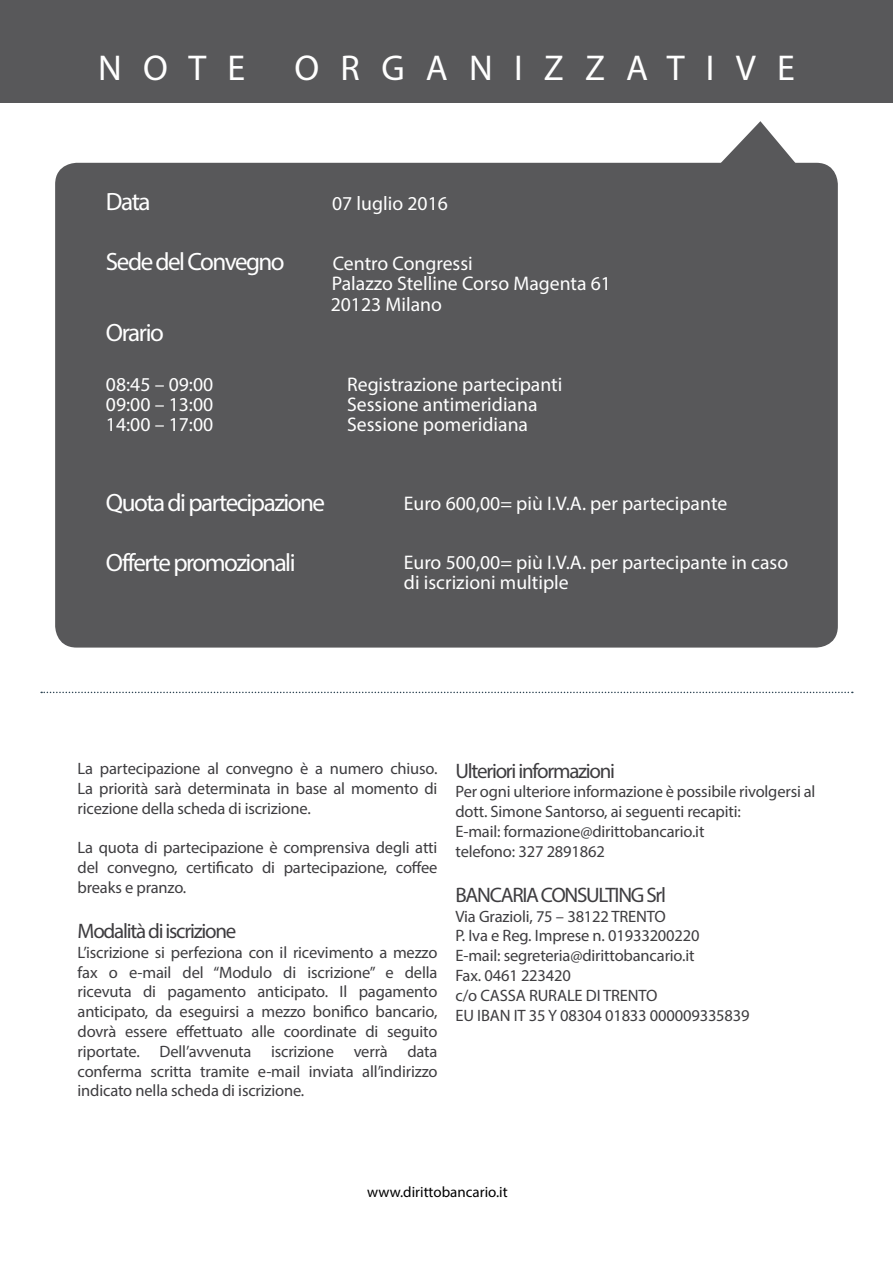
<style>
.page{position:relative;width:893px;height:1263px;background:#fff}
.page>*{position:absolute;margin:0;border:0;box-sizing:border-box;transform-origin:0 0}
.t1{font:36px "Myriad Pro";color:#fff}
.t2{font:25.05px "Myriad Pro";letter-spacing:-.06em;color:#fff}
.t3{font:21px "Myriad Pro";letter-spacing:-.06em;color:#3e3d40}
.t4{font:19.65px/19.6px "Myriad Pro";color:#fff}
.t5{font:16.5px/19.8px "Myriad Pro";letter-spacing:-.01em;color:#3e3d40;text-align:justify}
.t6{font:15px "Myriad Pro";color:#000}
</style>
<div class="page">
<div style="left:0;top:0;width:893px;height:102px;background:#58585a"></div>
<div style="left:55px;top:163px;width:783px;height:484px;background:#58585a;border-radius:22px"></div>
<svg style="left:713px;top:121px;width:89px;height:42px"></svg>
<svg style="left:41px;top:692px;width:812px;height:1px"></svg>
<h1 class="t1" style="left:98px;top:46px;width:37px">not</h1>
<h1 class="t1" style="left:227px;top:46px;width:19px">e</h1>
<h1 class="t1" style="left:295px;top:46px;width:39px">organi</h1>
<h1 class="t1" style="left:544px;top:46px;width:116px">zzativ</h1>
<h1 class="t1" style="left:777px;top:46px;width:19px">e</h1>
<h2 class="t2" style="left:106px;top:186px;width:46px">Data</h2>
<p class="t4" style="left:332px;top:193px;width:117px">07 luglio 2016</p>
<h2 class="t2" style="left:106px;top:246px;width:180px">Sede del Convegno</h2>
<p class="t4" style="left:332px;top:253px;width:281px">Centro Congressi<br>Palazzo Stelline Corso Magenta 61</p>
<p class="t4" style="left:331px;top:294px;width:113px">20123 Milano</p>
<h2 class="t2" style="left:106px;top:317px;width:59px">Orario</h2>
<p class="t4" style="left:106px;top:374px;width:109px">08:45 – 09:00</p>
<p class="t4" style="left:347px;top:374px;width:217px">Registrazione partecipanti</p>
<p class="t4" style="left:106px;top:394px;width:109px">09:00 – 13:00</p>
<p class="t4" style="left:347px;top:394px;width:192px">Sessione antimeridiana</p>
<p class="t4" style="left:106px;top:414px;width:109px">14:00 – 17:00</p>
<p class="t4" style="left:347px;top:414px;width:183px">Sessione pomeridiana</p>
<h2 class="t2" style="left:106px;top:487px;width:221px">Quota di partecipazione</h2>
<h2 class="t2" style="left:106px;top:547px;width:191px">Offerte promozionali</h2>
<p class="t4" style="left:404px;top:493px;width:325px">Euro 600,00= più I.V.A. per partecipante</p>
<p class="t4" style="left:404px;top:553px;width:386px">Euro 500,00= più I.V.A. per partecipante in caso di iscrizioni multiple</p>
<p class="t5" style="left:78px;top:758px;width:361px">La partecipazione al convegno è a numero chiuso.<br>La priorità sarà determinata in base al momento di ricezione della scheda di iscrizione.</p>
<p class="t5" style="left:78px;top:838px;width:361px">La quota di partecipazione è comprensiva degli atti del convegno, certificato di partecipazione, coffee breaks e pranzo.</p>
<p class="t3" style="left:78px;top:918px;width:160px">Modalità di iscrizione</p>
<p class="t5" style="left:78px;top:942px;width:361px">L’iscrizione si perfeziona con il ricevimento a mezzo fax o e-mail del “Modulo di iscrizione” e della ricevuta di pagamento anticipato. Il pagamento anticipato, da eseguirsi a mezzo bonifico bancario, dovrà essere effettuato alle coordinate di seguito riportate. Dell’avvenuta iscrizione verrà data conferma scritta tramite e-mail inviata all’indirizzo indicato nella scheda di iscrizione.</p>
<p class="t3" style="left:455px;top:758px;width:161px">Ulteriori informazioni</p>
<p class="t5" style="left:455px;top:782px;width:361px;text-align:left">Per ogni ulteriore informazione è possibile rivolgersi al dott. Simone Santorso, ai seguenti recapiti:<br>E-mail: formazione@dirittobancario.it<br>telefono: 327 2891862</p>
<p class="t3" style="left:455px;top:882px;width:212px">BANCARIA CONSULTING Srl</p>
<p class="t5" style="left:455px;top:906px;width:296px;text-align:left">Via Grazioli, 75 – 38122 TRENTO<br>P. Iva e Reg. Imprese n. 01933200220<br>E-mail: segreteria@dirittobancario.it<br>Fax. 0461 223420<br>c/o CASSA RURALE DI TRENTO<br>EU IBAN IT 35 Y 08304 01833 000009335839</p>
<p class="t6" style="left:367px;top:1182px;width:142px">www.dirittobancario.it</p>
</div>
